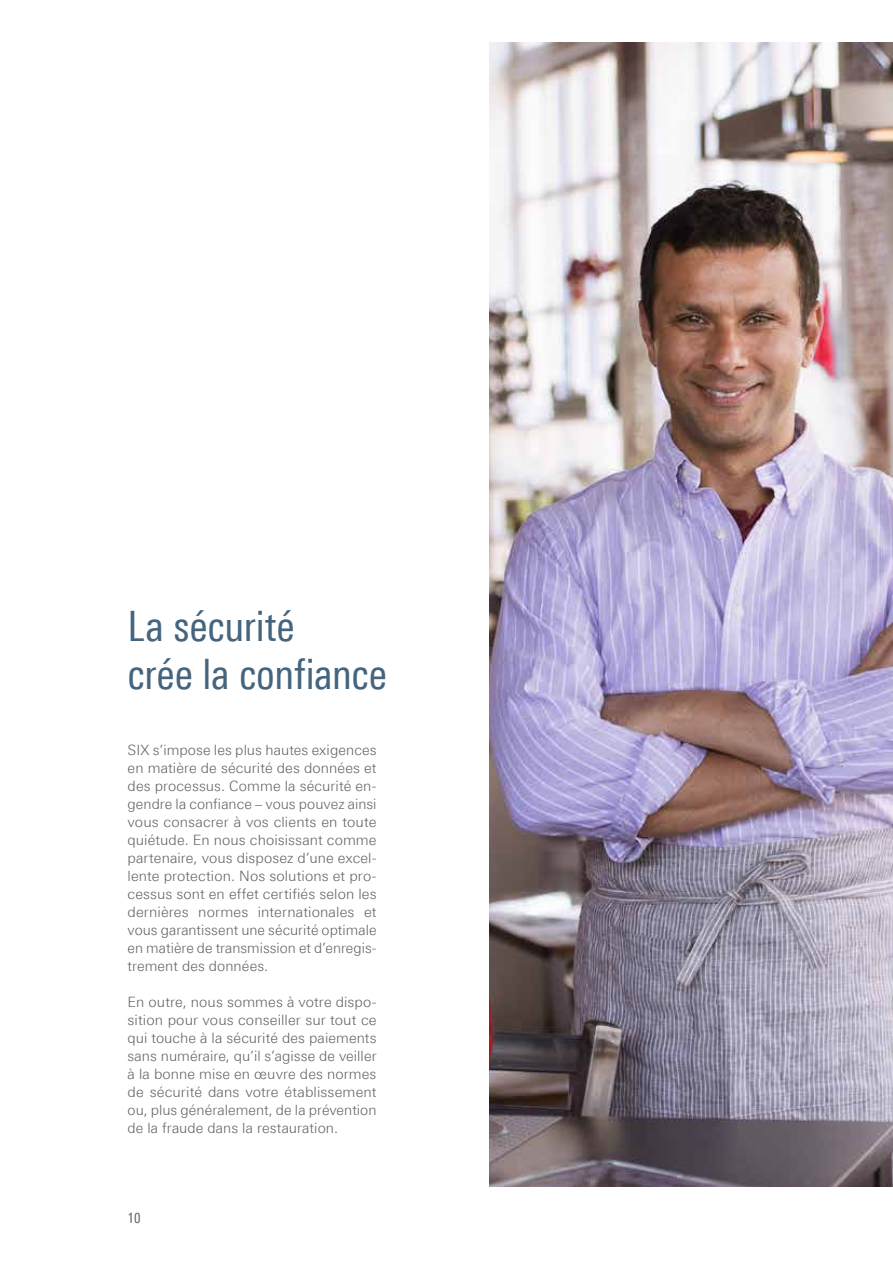
<style>
.page{position:relative;width:893px;height:1263px;background:#fff}
.page>*{position:absolute;margin:0;border:0;box-sizing:border-box;transform-origin:0 0}
.t1{font:42px/47.2px "Linotype Univers 420 Cn";letter-spacing:-.005em;color:#45647d}
.t2{font:300 14.25px/18px "Linotype Univers 330";letter-spacing:.005em;color:#626261;text-align:justify}
.t3{font:14.25px "Linotype Univers 420 Cn";color:#626261}
</style>
<div class="page">
<img style="left:489px;top:43px;width:404px;height:1144px">
<h1 class="t1" style="left:128px;top:602px;width:261px">La sécurité<br>crée la confiance</h1>
<p class="t2" style="left:128px;top:741px;width:251px">SIX s’impose les plus hautes exigences en matière de sécurité des données et des processus. Comme la sécurité en&shy;gendre la confiance – vous pouvez ainsi vous consacrer à vos clients en toute quiétude. En nous choisissant comme partenaire, vous disposez d’une excel&shy;lente protection. Nos solutions et pro&shy;cessus sont en effet certifiés selon les dernières normes internationales et vous garantissent une sécurité optimale en matière de transmission et d’enregis&shy;trement des données.</p>
<p class="t2" style="left:128px;top:993px;width:251px">En outre, nous sommes à votre dispo&shy;sition pour vous conseiller sur tout ce qui touche à la sécurité des paiements sans numéraire, qu’il s’agisse de veiller à la bonne mise en œuvre des normes de sécurité dans votre établissement ou, plus généralement, de la prévention de la fraude dans la restauration.</p>
<p class="t3" style="left:128px;top:1209px;width:14px">10</p>
</div>
